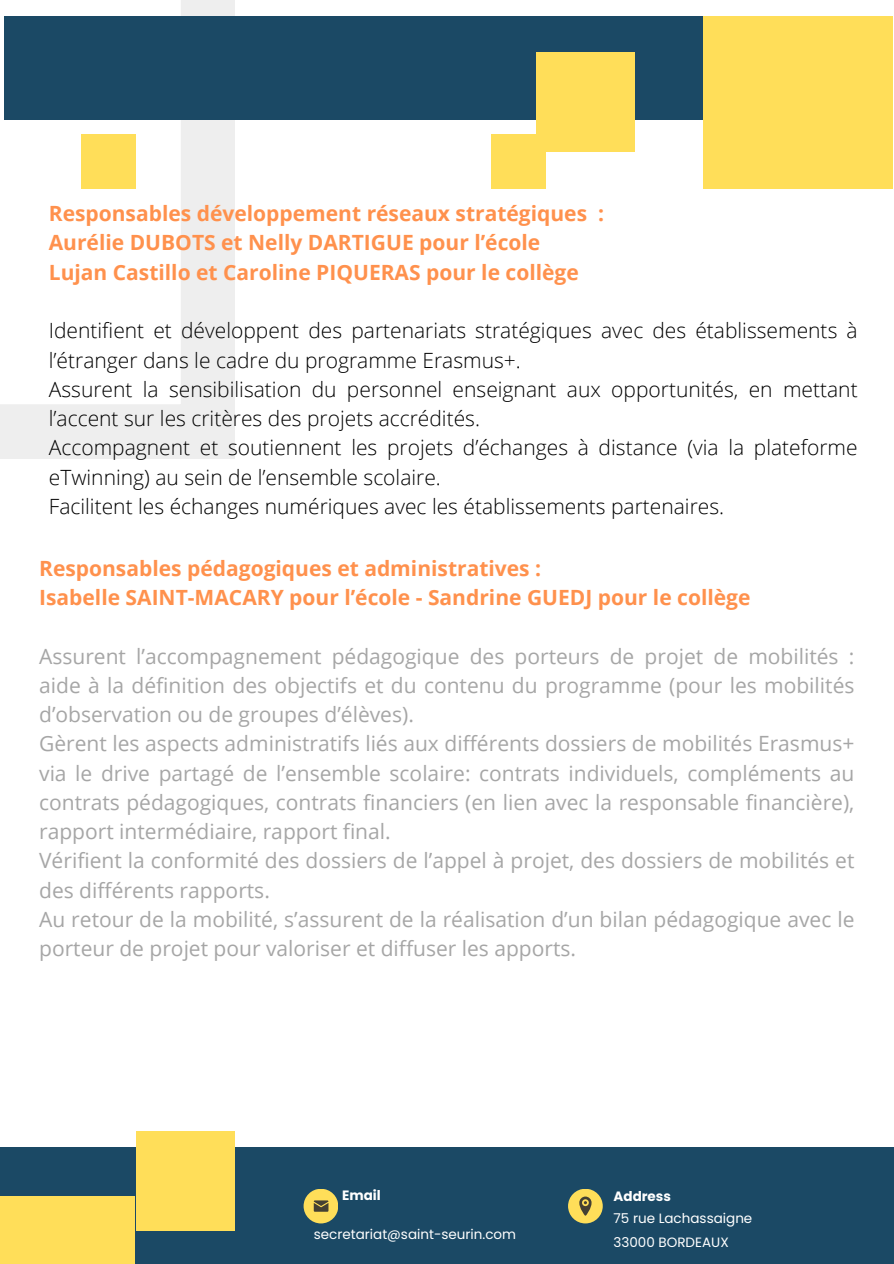
<style>
.page{position:relative;width:894px;height:1264px;background:#fff}
.page>*{position:absolute;margin:0;border:0;box-sizing:border-box;transform-origin:0 0}
.t1{font:21px/29.2px "Open Sans";color:#a6a6a6}
.t2{font:300 21px/29.2px "Open Sans";color:#000}
.t3{font:700 21px/29.2px "Open Sans";color:#ff914d}
.t4{font:13.5px "Poppins";color:#fff}
.t5{font:700 13.5px "Poppins";color:#fff}
</style>
<div class="page">
<svg style="left:0;top:0;width:234px;height:458px"></svg>
<div style="left:4px;top:16px;width:699px;height:103px;background:#1b4965"></div>
<div style="left:703px;top:16px;width:190px;height:173px;background:#ffde59"></div>
<div style="left:491px;top:134px;width:54px;height:55px;background:#ffde59"></div>
<div style="left:81px;top:134px;width:54px;height:55px;background:#ffde59"></div>
<div style="left:0;top:1146px;width:893px;height:117px;background:#1b4965"></div>
<div style="left:136px;top:1131px;width:99px;height:100px;background:#ffde59"></div>
<div style="left:0;top:1196px;width:135px;height:67px;background:#ffde59"></div>
<div style="left:303px;top:1188px;width:35px;height:35px;background:#ffde59;border-radius:50%"></div>
<div style="left:568px;top:1188px;width:34px;height:35px;background:#ffde59;border-radius:50%"></div>
<svg style="left:314px;top:1200px;width:14px;height:11px"></svg>
<svg style="left:579px;top:1196px;width:12px;height:19px"></svg>
<div style="left:535px;top:52px;width:99px;height:100px;background:#ffde59"></div>
<h3 class="t3" style="left:49px;top:198px;width:556px">Responsables développement réseaux stratégiques :<br>Aurélie DUBOTS et Nelly DARTIGUE pour l’école<br>Lujan Castillo et Caroline PIQUERAS pour le collège</h3>
<p class="t2" style="left:49px;top:315px;width:810px">Identifient et développent des partenariats stratégiques avec des établissements à l’étranger dans le cadre du programme Erasmus+.<br>Assurent la sensibilisation du personnel enseignant aux opportunités, en mettant l’accent sur les critères des projets accrédités.<br>Accompagnent et soutiennent les projets d’échanges à distance (via la plateforme eTwinning) au sein de l’ensemble scolaire.<br>Facilitent les échanges numériques avec les établissements partenaires.</p>
<p class="t3" style="left:39px;top:553px;width:712px">Responsables pédagogiques et administratives :<br>Isabelle SAINT-MACARY pour l’école - Sandrine GUEDJ pour le collège</p>
<h3 class="t1" style="left:39px;top:641px;width:816px">Assurent l’accompagnement pédagogique des porteurs de projet de mobilités : aide à la définition des objectifs et du contenu du programme (pour les mobilités d’observation ou de groupes d’élèves).<br>Gèrent les aspects administratifs liés aux différents dossiers de mobilités Erasmus+ via le drive partagé de l’ensemble scolaire: contrats individuels, compléments au contrats pédagogiques, contrats financiers (en lien avec la responsable financière), rapport intermédiaire, rapport final.<br>Vérifient la conformité des dossiers de l’appel à projet, des dossiers de mobilités et des différents rapports.<br>Au retour de la mobilité, s’assurent de la réalisation d’un bilan pédagogique avec le porteur de projet pour valoriser et diffuser les apports.</h3>
<h2 class="t5" style="left:342px;top:1185px;width:40px">Email</h2>
<h1 class="t4" style="left:313px;top:1224px;width:204px">secretariat@saint-seurin.com</h1>
<p class="t5" style="left:613px;top:1187px;width:59px">Address</p>
<h1 class="t4" style="left:613px;top:1209px;width:140px">75 rue Lachassaigne</h1>
<h2 class="t4" style="left:613px;top:1232px;width:117px">33000 BORDEAUX</h2>
</div>
